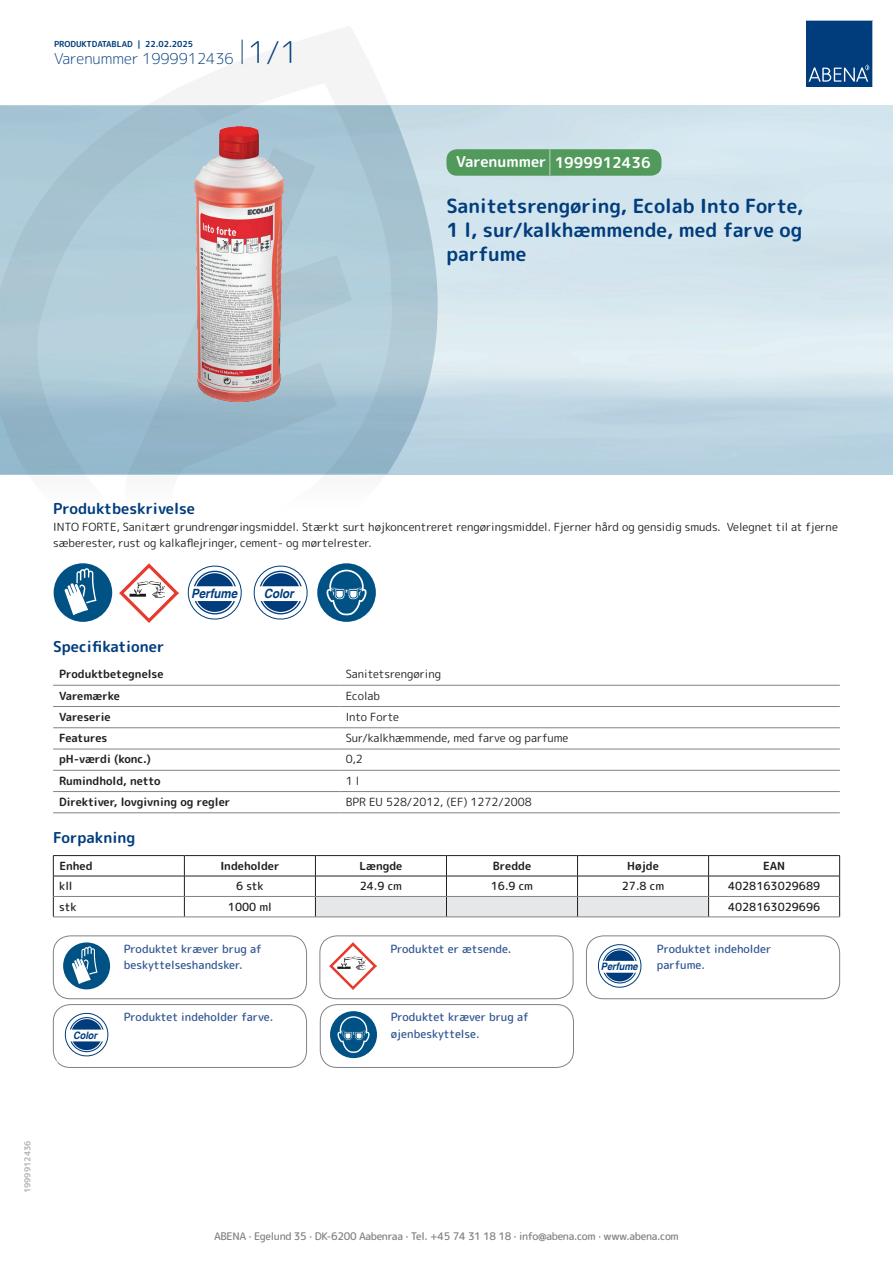
<style>
.page{position:relative;width:893px;height:1263px;background:#fff}
.page>*{position:absolute;margin:0;border:0;box-sizing:border-box;transform-origin:0 0}
.t1{font:700 19.5px/24px "Rounded Mplus 1 c";color:#013d7d;text-align:justify}
.t2{font:700 15px "Rounded Mplus 1 c";color:#013d7d}
.t3{font:300 15px "Rounded Mplus 1 c";color:#013d7d}
.t4{font:700 15px "Rounded Mplus 1 c";color:#fff}
.t5{font:italic 700 12.75px "Helvetica";letter-spacing:-.005em;color:#013d7d;scale:.9 1}
.t6{font:11.25px/16.5px "Rounded Mplus 1 c";color:#231f20}
.t7{font:500 11.25px/16.5px "Rounded Mplus 1 c";color:#305691}
.t8{font:700 11.25px "Rounded Mplus 1 c";color:#231f20}
.t9{font:500 11.25px "Rounded Mplus 1 c";color:#231f20}
.t10{font:500 10.5px "Rounded Mplus 1 c";letter-spacing:-.03em;color:#808285}
.t11{font:700 10.5px "Rounded Mplus 1 c";color:#fff}
.t12{font:italic 700 10.2px "Helvetica";letter-spacing:-.005em;color:#013d7d;scale:.9 1}
.t13{font:700 8.25px "Rounded Mplus 1 c";color:#013d7d}
.t14{font:700 8.25px "Rounded Mplus 1 c";color:#b2b3b7}
.s1{font-size:30px}
.s2{font-size:25.5px}
</style>
<div class="page">
<svg style="left:0;top:26px;width:439px;height:586px"></svg>
<svg style="left:0;top:106px;width:438px;height:368px;background:#a8c5d4"></svg>
<svg style="left:242px;top:40px;width:1px;height:24px"></svg>
<svg style="left:806px;top:20px;width:67px;height:67px;background:#144b86"></svg>
<img style="left:195px;top:127px;width:88px;height:275px">
<div style="left:54px;top:563px;width:58px;height:59px;background:#005285;border-radius:50%"></div>
<svg style="left:65px;top:568px;width:31px;height:47px"></svg>
<img style="left:119px;top:563px;width:59px;height:59px">
<svg style="left:186px;top:564px;width:58px;height:56px"></svg>
<svg style="left:252px;top:564px;width:57px;height:56px"></svg>
<div style="left:317px;top:563px;width:59px;height:59px;background:#005285;border-radius:50%"></div>
<svg style="left:327px;top:563px;width:40px;height:52px"></svg>
<hr style="left:53px;top:685px;width:287px;height:1px;background:#808285">
<hr style="left:340px;top:685px;width:500px;height:1px;background:#808285">
<hr style="left:53px;top:706px;width:287px;height:1px;background:#808285">
<hr style="left:340px;top:706px;width:500px;height:1px;background:#808285">
<hr style="left:53px;top:727px;width:287px;height:1px;background:#808285">
<hr style="left:340px;top:727px;width:500px;height:1px;background:#808285">
<hr style="left:53px;top:749px;width:287px;height:1px;background:#808285">
<hr style="left:340px;top:749px;width:500px;height:1px;background:#808285">
<hr style="left:53px;top:770px;width:287px;height:1px;background:#808285">
<hr style="left:340px;top:770px;width:500px;height:1px;background:#808285">
<hr style="left:53px;top:791px;width:287px;height:1px;background:#808285">
<hr style="left:340px;top:791px;width:500px;height:1px;background:#808285">
<hr style="left:53px;top:812px;width:287px;height:1px;background:#808285">
<hr style="left:340px;top:812px;width:500px;height:1px;background:#808285">
<hr style="left:53px;top:855px;width:131px;height:1px;background:#231f20">
<hr style="left:184px;top:855px;width:131px;height:1px;background:#231f20">
<hr style="left:315px;top:855px;width:131px;height:1px;background:#231f20">
<hr style="left:446px;top:855px;width:131px;height:1px;background:#231f20">
<hr style="left:577px;top:855px;width:132px;height:1px;background:#231f20">
<hr style="left:709px;top:855px;width:131px;height:1px;background:#231f20">
<hr style="left:53px;top:876px;width:131px;height:1px;background:#231f20">
<hr style="left:184px;top:876px;width:131px;height:1px;background:#231f20">
<hr style="left:709px;top:876px;width:131px;height:1px;background:#231f20">
<svg style="left:53px;top:856px;width:1px;height:61px"></svg>
<svg style="left:184px;top:856px;width:1px;height:61px"></svg>
<svg style="left:315px;top:856px;width:394px;height:61px"></svg>
<svg style="left:839px;top:856px;width:1px;height:61px"></svg>
<hr style="left:54px;top:896px;width:130px;height:1px;background:#808285">
<hr style="left:184px;top:896px;width:131px;height:1px;background:#808285">
<hr style="left:315px;top:896px;width:131px;height:1px;background:#808285">
<hr style="left:446px;top:896px;width:131px;height:1px;background:#808285">
<hr style="left:577px;top:896px;width:132px;height:1px;background:#808285">
<hr style="left:709px;top:896px;width:130px;height:1px;background:#808285">
<hr style="left:53px;top:917px;width:131px;height:1px;background:#808285">
<hr style="left:184px;top:917px;width:131px;height:1px;background:#808285">
<hr style="left:315px;top:917px;width:131px;height:1px;background:#808285">
<hr style="left:446px;top:917px;width:131px;height:1px;background:#808285">
<hr style="left:577px;top:917px;width:132px;height:1px;background:#808285">
<hr style="left:709px;top:917px;width:131px;height:1px;background:#808285">
<div style="left:63px;top:942px;width:47px;height:47px;background:#005285;border-radius:50%"></div>
<svg style="left:72px;top:946px;width:25px;height:38px"></svg>
<div style="left:53px;top:936px;width:254px;height:63px;border:1px solid #808285;border-radius:17px"></div>
<img style="left:330px;top:942px;width:47px;height:47px">
<div style="left:320px;top:936px;width:253px;height:63px;border:1px solid #808285;border-radius:17px"></div>
<svg style="left:597px;top:944px;width:45px;height:44px"></svg>
<div style="left:586px;top:936px;width:254px;height:63px;border:1px solid #808285;border-radius:17px"></div>
<svg style="left:64px;top:1012px;width:45px;height:45px"></svg>
<div style="left:53px;top:1004px;width:254px;height:64px;border:1px solid #808285;border-radius:17px"></div>
<div style="left:330px;top:1011px;width:47px;height:47px;background:#005285;border-radius:50%"></div>
<svg style="left:337px;top:1011px;width:33px;height:42px"></svg>
<div style="left:320px;top:1004px;width:254px;height:64px;border:1px solid #808285;border-radius:17px"></div>
<div style="left:446px;top:149px;width:215px;height:27px;background:#52995c;border-radius:10px"></div>
<p class="t13" style="left:54px;top:38px;width:141px">PRODUKTDATABLAD | 22.02.2025</p>
<h2 class="t3" style="left:54px;top:48px;width:246px">Varenummer 1999912436 <span class="s1">1/1</span></h2>
<h2 class="t4" style="left:456px;top:152px;width:196px">Varenummer <span class="s2">|</span> 1999912436</h2>
<h1 class="t1" style="left:446px;top:194px;width:358px">Sanitetsrengøring, Ecolab Into Forte, 1 l, sur/kalkhæmmende, med farve og parfume</h1>
<h2 class="t2" style="left:53px;top:498px;width:143px">Produktbeskrivelse</h2>
<p class="t6" style="left:53px;top:518px;width:786px">INTO FORTE, Sanitært grundrengøringsmiddel. Stærkt surt højkoncentreret rengøringsmiddel. Fjerner hård og gensidig smuds. Velegnet til at fjerne sæberester, rust og kalkaflejringer, cement- og mørtelrester.</p>
<p class="t5" style="left:191px;top:583px;width:53px">Perfume</p>
<p class="t5" style="left:264px;top:583px;width:35px">Color</p>
<h2 class="t2" style="left:53px;top:635px;width:113px">Specifikationer</h2>
<p class="t8" style="left:59px;top:666px;width:106px">Produktbetegnelse</p>
<p class="t6" style="left:346px;top:666px;width:97px">Sanitetsrengøring</p>
<p class="t8" style="left:59px;top:688px;width:62px">Varemærke</p>
<p class="t6" style="left:346px;top:687px;width:36px">Ecolab</p>
<p class="t8" style="left:59px;top:709px;width:53px">Vareserie</p>
<p class="t6" style="left:346px;top:708px;width:55px">Into Forte</p>
<p class="t8" style="left:59px;top:730px;width:50px">Features</p>
<p class="t6" style="left:346px;top:730px;width:224px">Sur/kalkhæmmende, med farve og parfume</p>
<p class="t8" style="left:59px;top:751px;width:93px">pH-værdi (konc.)</p>
<p class="t6" style="left:346px;top:751px;width:19px">0,2</p>
<p class="t8" style="left:59px;top:773px;width:103px">Rumindhold, netto</p>
<p class="t6" style="left:346px;top:772px;width:15px">1 l</p>
<p class="t8" style="left:59px;top:794px;width:173px">Direktiver, lovgivning og regler</p>
<p class="t6" style="left:346px;top:794px;width:187px">BPR EU 528/2012, (EF) 1272/2008</p>
<h2 class="t2" style="left:53px;top:827px;width:84px">Forpakning</h2>
<p class="t8" style="left:59px;top:858px;width:35px">Enhed</p>
<p class="t8" style="left:220px;top:858px;width:61px">Indeholder</p>
<p class="t8" style="left:359px;top:858px;width:44px">Længde</p>
<p class="t8" style="left:493px;top:858px;width:40px">Bredde</p>
<p class="t8" style="left:627px;top:858px;width:33px">Højde</p>
<p class="t8" style="left:763px;top:858px;width:24px">EAN</p>
<p class="t9" style="left:59px;top:878px;width:15px">kll</p>
<p class="t9" style="left:236px;top:878px;width:29px">6 stk</p>
<p class="t9" style="left:360px;top:878px;width:44px">24.9 cm</p>
<p class="t9" style="left:491px;top:878px;width:44px">16.9 cm</p>
<p class="t9" style="left:622px;top:878px;width:44px">27.8 cm</p>
<p class="t9" style="left:728px;top:878px;width:94px">4028163029689</p>
<p class="t9" style="left:59px;top:899px;width:19px">stk</p>
<p class="t9" style="left:228px;top:899px;width:45px">1000 ml</p>
<p class="t9" style="left:728px;top:899px;width:94px">4028163029696</p>
<p class="t7" style="left:124px;top:940px;width:139px">Produktet kræver brug af beskyttelseshandsker.</p>
<p class="t7" style="left:390px;top:940px;width:123px">Produktet er ætsende.</p>
<p class="t7" style="left:657px;top:940px;width:116px">Produktet indeholder</p>
<p class="t12" style="left:601px;top:958px;width:42px">Perfume</p>
<p class="t7" style="left:657px;top:957px;width:50px">parfume.</p>
<p class="t11" style="left:53px;top:1056px;width:7px">*</p>
<p class="t12" style="left:73px;top:1027px;width:28px">Color</p>
<p class="t7" style="left:124px;top:1009px;width:151px">Produktet indeholder farve.</p>
<p class="t7" style="left:391px;top:1009px;width:139px">Produktet kræver brug af øjenbeskyttelse.</p>
<p class="t14" style="left:22px;top:1193px;width:54px;rotate:-90deg">1999912436</p>
<p class="t10" style="left:214px;top:1229px;width:466px">ABENA · Egelund 35 · DK-6200 Aabenraa · Tel. +45 74 31 18 18 · info@abena.com · www.abena.com</p>
</div>
